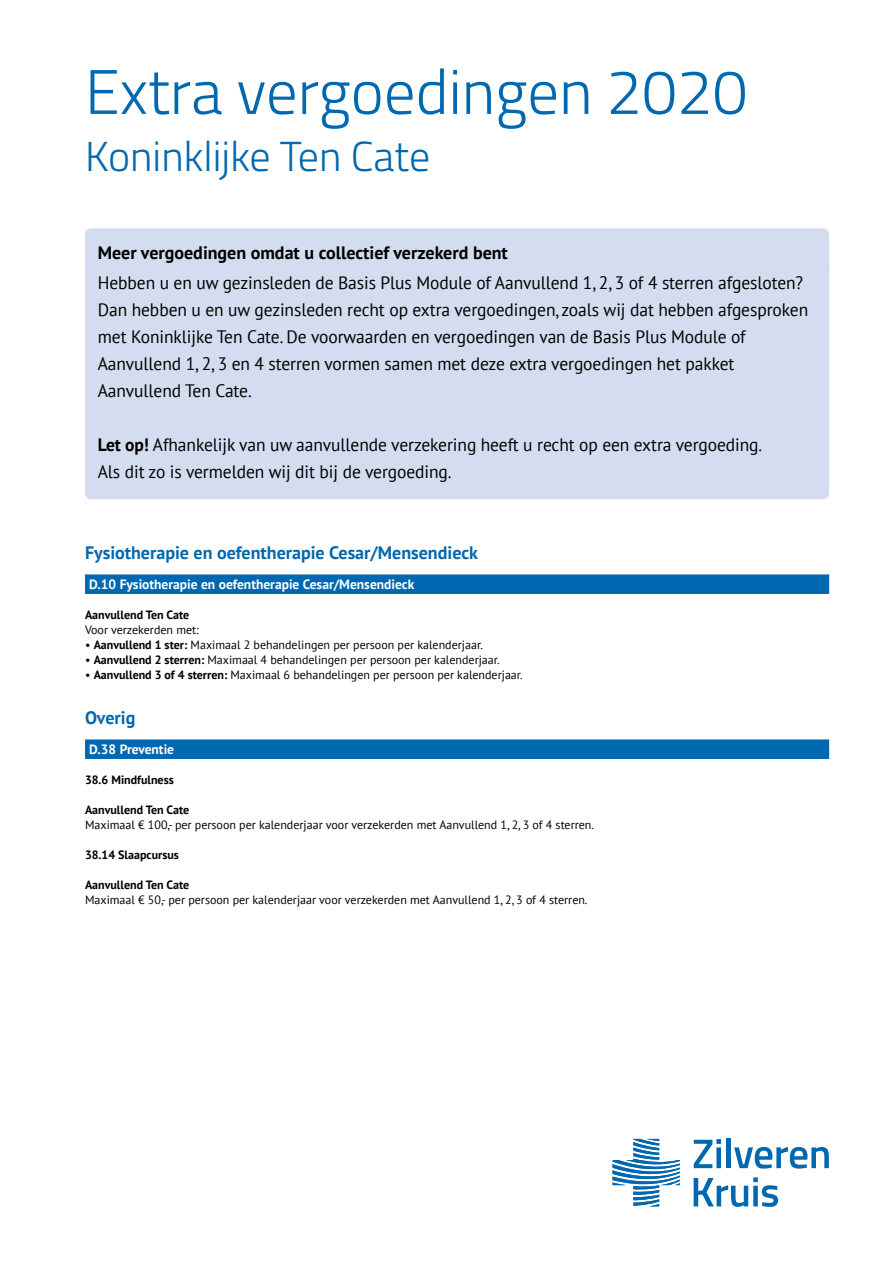
<style>
.page{position:relative;width:893px;height:1263px;background:#fff}
.page>*{position:absolute;margin:0;border:0;box-sizing:border-box;transform-origin:0 0}
.t1{font:300 63px "Titillium Web";color:#0068b0}
.t2{font:300 42px "Titillium Web";color:#0068b0}
.t3{font:18px/27px "PT Sans";letter-spacing:-.005em;color:#000}
.t4{font:700 18px "PT Sans";color:#0068b0}
.t5{font:700 18px "PT Sans";color:#000}
.t6{font:700 13.5px "PT Sans";color:#fff}
.t7{font:12px "PT Sans";color:#000}
.t8{font:700 12px "PT Sans";color:#000}
.s1{font-weight:700}
</style>
<div class="page">
<div style="left:85px;top:228px;width:744px;height:52px;background:#d4ddef;border-radius:6px"></div>
<div style="left:85px;top:258px;width:744px;height:241px;background:#d4ddef;border-radius:6px"></div>
<div style="left:85px;top:574px;width:744px;height:20px;background:#0068b0"></div>
<div style="left:85px;top:739px;width:744px;height:20px;background:#0068b0"></div>
<svg style="left:694px;top:1139px;width:27px;height:29px"></svg>
<div style="left:726px;top:1139px;width:5px;height:29px;background:#0068b0"></div>
<svg style="left:734px;top:1147px;width:95px;height:21px"></svg>
<svg style="left:694px;top:1177px;width:84px;height:30px"></svg>
<svg style="left:612px;top:1139px;width:68px;height:67px"></svg>
<h1 class="t1" style="left:85px;top:46px;width:664px">Extra vergoedingen 2020</h1>
<h2 class="t2" style="left:85px;top:126px;width:347px">Koninklijke Ten Cate</h2>
<p class="t5" style="left:98px;top:240px;width:412px">Meer vergoedingen omdat u collectief verzekerd bent</p>
<p class="t3" style="left:98px;top:269px;width:712px">Hebben u en uw gezinsleden de Basis Plus Module of Aanvullend 1, 2, 3 of 4 sterren afgesloten?<br>Dan hebben u en uw gezinsleden recht op extra vergoedingen, zoals wij dat hebben afgesproken met Koninklijke Ten Cate. De voorwaarden en vergoedingen van de Basis Plus Module of Aanvullend 1, 2, 3 en 4 sterren vormen samen met deze extra vergoedingen het pakket Aanvullend Ten Cate.</p>
<p class="t3" style="left:98px;top:431px;width:666px"><span class="s1">Let op!</span> Afhankelijk van uw aanvullende verzekering heeft u recht op een extra vergoeding.<br>Als dit zo is vermelden wij dit bij de vergoeding.</p>
<p class="t4" style="left:85px;top:540px;width:394px">Fysiotherapie en oefentherapie Cesar/Mensendieck</p>
<p class="t6" style="left:89px;top:575px;width:327px">D.10 Fysiotherapie en oefentherapie Cesar/Mensendieck</p>
<p class="t8" style="left:85px;top:607px;width:106px">Aanvullend Ten Cate</p>
<p class="t7" style="left:85px;top:622px;width:115px">Voor verzekerden met:</p>
<p class="t7" style="left:85px;top:637px;width:399px">• <span class="s1">Aanvullend 1 ster:</span> Maximaal 2 behandelingen per persoon per kalenderjaar.</p>
<p class="t7" style="left:85px;top:652px;width:416px">• <span class="s1">Aanvullend 2 sterren:</span> Maximaal 4 behandelingen per persoon per kalenderjaar.</p>
<p class="t7" style="left:85px;top:667px;width:439px">• <span class="s1">Aanvullend 3 of 4 sterren:</span> Maximaal 6 behandelingen per persoon per kalenderjaar.</p>
<p class="t4" style="left:85px;top:705px;width:52px">Overig</p>
<p class="t6" style="left:89px;top:740px;width:86px">D.38 Preventie</p>
<p class="t8" style="left:85px;top:772px;width:90px">38.6 Mindfulness</p>
<p class="t8" style="left:85px;top:802px;width:106px">Aanvullend Ten Cate</p>
<p class="t7" style="left:85px;top:817px;width:511px">Maximaal € 100,- per persoon per kalenderjaar voor verzekerden met Aanvullend 1, 2, 3 of 4 sterren.</p>
<p class="t8" style="left:85px;top:847px;width:95px">38.14 Slaapcursus</p>
<p class="t8" style="left:85px;top:877px;width:106px">Aanvullend Ten Cate</p>
<p class="t7" style="left:85px;top:892px;width:504px">Maximaal € 50,- per persoon per kalenderjaar voor verzekerden met Aanvullend 1, 2, 3 of 4 sterren.</p>
</div>
